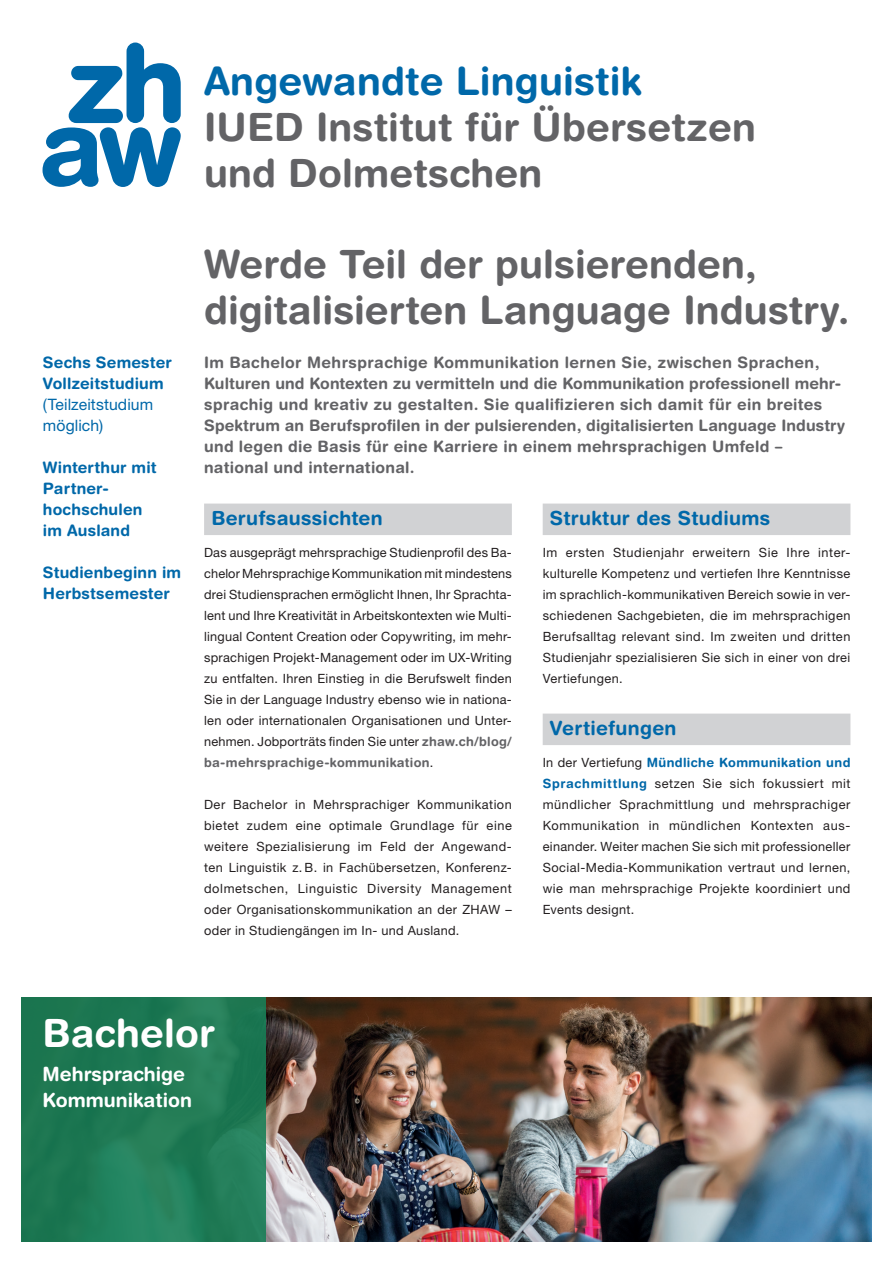
<style>
.page{position:relative;width:893px;height:1263px;background:#fff}
.page>*{position:absolute;margin:0;border:0;box-sizing:border-box;transform-origin:0 0}
.Titel{font:700 39px/45.8px "Helvetica Rounded LT Std";color:#636366}
.Logo{font:700 39px "Helvetica Rounded LT Std";letter-spacing:.005em;color:#636366}
.Logo-2{font:700 39px "Helvetica Rounded LT Std";letter-spacing:.005em;color:#0068a9}
.t1{font:700 39px "Helvetica Rounded LT Std";letter-spacing:.005em;color:#fff}
.Zwischentitel_Balken{font:700 19.5px "Helvetica Rounded LT Std";letter-spacing:.015em;color:#0068a9}
.t2{font:700 19.5px/25.3px "Helvetica Rounded LT Std";color:#fff}
.Lead{font:700 15.75px/21px "Helvetica Rounded LT Std";letter-spacing:.015em;color:#636366}
.t3{font:700 15.75px/21px "Helvetica Rounded LT Std";letter-spacing:.01em;color:#0068a9}
.Lauftext{font:12.75px/21px "Helvetica Neue LT Pro";letter-spacing:.03em;color:#231f20;text-align:justify}
.s1{font-family:"Helvetica Neue LT Pro";font-weight:400}
.s2{font-family:"Helvetica Rounded LT Std";font-weight:700;color:#636366}
.s3{font-family:"Helvetica Rounded LT Std";font-weight:700;color:#0068a9}
</style>
<div class="page">
<svg style="left:43px;top:43px;width:138px;height:144px"></svg>
<div style="left:204px;top:504px;width:308px;height:31px;background:#d1d2d4"></div>
<div style="left:543px;top:504px;width:307px;height:31px;background:#d1d2d4"></div>
<div style="left:543px;top:714px;width:307px;height:31px;background:#d1d2d4"></div>
<img style="left:265px;top:998px;width:607px;height:244px">
<div style="left:21px;top:998px;width:244px;height:244px;background:linear-gradient(to bottom,#1e7751,#227f5a)"></div>
<p class="Logo-2" style="left:204px;top:58px;width:439px">Angewandte Linguistik</p>
<p class="Logo" style="left:204px;top:104px;width:553px">IUED Institut für Übersetzen</p>
<p class="Logo" style="left:204px;top:149px;width:340px">und Dolmetschen</p>
<p class="t3" style="left:43px;top:351px;width:130px">Sechs Semester<br>Vollzeitstudium <span class="s1">(Teilzeitstudium möglich)</span></p>
<p class="t3" style="left:43px;top:456px;width:115px">Winterthur mit<br>Partner&shy;hochschulen im Ausland</p>
<p class="t3" style="left:43px;top:561px;width:140px">Studienbeginn im<br>Herbstsemester</p>
<p class="Titel" style="left:204px;top:241px;width:647px">Werde Teil der pulsierenden, digitalisierten Language Industry.</p>
<p class="Lead" style="left:204px;top:351px;width:642px">Im Bachelor Mehrsprachige Kommunikation lernen Sie, zwischen Sprachen, Kulturen und Kontexten zu vermitteln und die Kommunikation professionell mehr&shy;sprachig und kreativ zu gestalten. Sie qualifizieren sich damit für ein breites Spektrum an Berufsprofilen in der pulsierenden, digitalisierten Language Industry und legen die Basis für eine Karriere in einem mehrsprachigen Umfeld – national und international.</p>
<p class="Zwischentitel_Balken" style="left:211px;top:506px;width:173px">Berufsaussichten</p>
<p class="Lauftext" style="left:204px;top:541px;width:309px">Das ausgeprägt mehrsprachige Studienprofil des Ba&shy;chelor Mehrsprachige Kommunikation mit mindestens drei Studiensprachen ermöglicht Ihnen, Ihr Sprachta&shy;lent und Ihre Kreativität in Arbeitskontexten wie Multi&shy;lingual Content Creation oder Copywriting, im mehr&shy;sprachigen Projekt-Management oder im UX-Writing zu entfalten. Ihren Einstieg in die Berufswelt finden Sie in der Language Industry ebenso wie in nationa&shy;len oder internationalen Organisationen und Unter&shy;nehmen. Jobporträts finden Sie unter <span class="s2">zhaw.ch/blog/ ba-mehrsprachige-kommunikation</span>.</p>
<p class="Lauftext" style="left:204px;top:793px;width:309px">Der Bachelor in Mehrsprachiger Kommunikation bietet zudem eine optimale Grundlage für eine weitere Spezialisierung im Feld der Angewand&shy;ten Linguistik z. B. in Fachübersetzen, Konferenz&shy;dolmetschen, Linguistic Diversity Management oder Organisationskommunikation an der ZHAW – oder in Studiengängen im In- und Ausland.</p>
<p class="Zwischentitel_Balken" style="left:550px;top:506px;width:222px">Struktur des Studiums</p>
<p class="Lauftext" style="left:543px;top:541px;width:309px">Im ersten Studienjahr erweitern Sie Ihre inter&shy;kulturelle Kompetenz und vertiefen Ihre Kenntnisse im sprachlich-kommunikativen Bereich sowie in ver&shy;schiedenen Sachgebieten, die im mehrsprachigen Berufsalltag relevant sind. Im zweiten und dritten Studienjahr spezialisieren Sie sich in einer von drei Vertiefungen.</p>
<p class="Zwischentitel_Balken" style="left:550px;top:716px;width:128px">Vertiefungen</p>
<p class="Lauftext" style="left:543px;top:751px;width:309px">In der Vertiefung <span class="s3">Mündliche Kommunikation und Sprachmittlung</span> setzen Sie sich fokussiert mit mündlicher Sprachmittlung und mehrsprachiger Kommunikation in mündlichen Kontexten aus&shy;einander. Weiter machen Sie sich mit professioneller Social-Media-Kommunikation vertraut und lernen, wie man mehrsprachige Projekte koordiniert und Events designt.</p>
<p class="t1" style="left:43px;top:1010px;width:174px">Bachelor</p>
<p class="t2" style="left:43px;top:1061px;width:151px">Mehrsprachige<br>Kommunikation</p>
</div>
